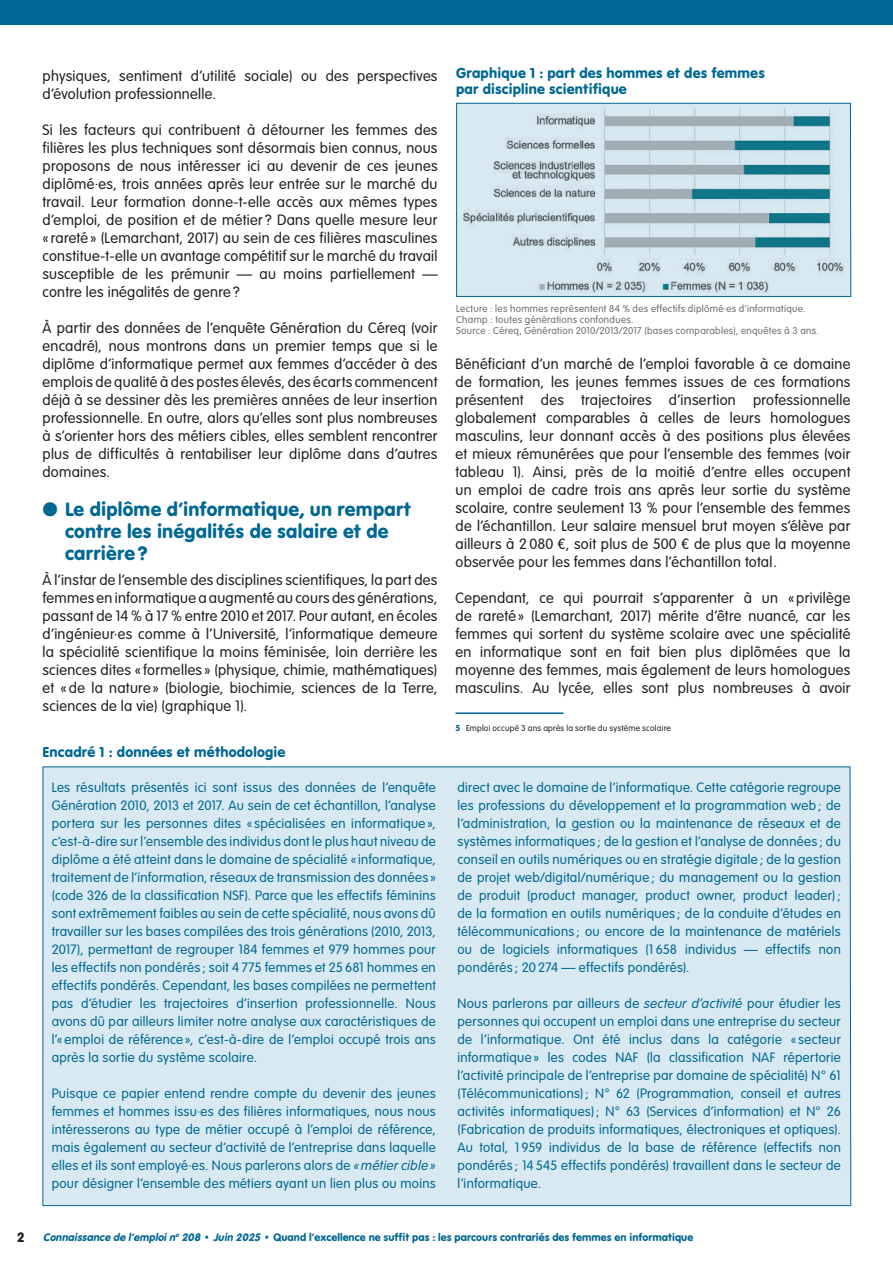
<style>
.page{position:relative;width:893px;height:1263px;background:#fff}
.page>*{position:absolute;margin:0;border:0;box-sizing:border-box;transform-origin:0 0}
.t1{font:20.25px/21.9px "VAG Rundschrift D Regular";letter-spacing:.005em;color:#006893}
.t2{font:15.75px/18px "VAG Rundschrift D Light";letter-spacing:.02em;color:#231f20;text-align:justify}
.t3{font:15px/16.5px "VAG Rundschrift D Regular";letter-spacing:.01em;color:#006893}
.t4{font:14.25px/18px "VAG Rundschrift D Light";letter-spacing:.02em;color:#006893;text-align:justify}
.t5{font:14.25px "VAG Rundschrift D Regular";color:#231f20}
.t6{font:11.25px "VAG Rundschrift D Regular";color:#006893}
.t7{font:10.5px/11.4px "VAG Rundschrift D Light";letter-spacing:.03em;color:#6c6d70}
.t8{font:9px "VAG Rundschrift D Light";letter-spacing:.025em;color:#231f20}
.s1{font-style:italic}
.s2{font-family:"VAG Rundschrift D Regular";color:#006893}
</style>
<div class="page">
<hr style="left:455px;top:712px;width:108px;height:2px;background:#006893">
<div style="left:0;top:0;width:893px;height:24px;background:#006893"></div>
<div style="left:42px;top:766px;width:809px;height:440px;background:#d8e9f1"></div>
<div style="left:457px;top:103px;width:394px;height:193px;background:#d8e9f1"></div>
<img style="left:463px;top:108px;width:381px;height:185px">
<div style="left:456px;top:103px;width:395px;height:194px;border:1px solid #006893"></div>
<p class="t2" style="left:43px;top:65px;width:396px">physiques, sentiment d’utilité sociale) ou des perspectives d’évolution professionnelle.</p>
<p class="t2" style="left:43px;top:119px;width:396px">Si les facteurs qui contribuent à détourner les femmes des filières les plus techniques sont désormais bien connus, nous proposons de nous intéresser ici au devenir de ces jeunes diplômé·es, trois années après leur entrée sur le marché du travail. Leur formation donne-t-elle accès aux mêmes types d’emploi, de position et de métier ? Dans quelle mesure leur «rareté » (Lemarchant, 2017) au sein de ces filières masculines constitue-t-elle un avantage compétitif sur le marché du travail susceptible de les prémunir — au moins partiellement — contre les inégalités de genre ?</p>
<p class="t2" style="left:43px;top:317px;width:396px">À partir des données de l’enquête Génération du Céreq (voir encadré), nous montrons dans un premier temps que si le diplôme d’informatique permet aux femmes d’accéder à des emplois de qualité à des postes élevés, des écarts commencent déjà à se dessiner dès les premières années de leur insertion professionnelle. En outre, alors qu’elles sont plus nombreuses à s’orienter hors des métiers cibles, elles semblent rencontrer plus de difficultés à rentabiliser leur diplôme dans d’autres domaines.</p>
<h1 class="t1" style="left:65px;top:495px;width:348px;text-indent:-23px">● Le diplôme d’informatique, un rempart contre les inégalités de salaire et de carrière ?</h1>
<p class="t2" style="left:43px;top:569px;width:396px">À l’instar de l’ensemble des disciplines scientifiques, la part des femmes en informatique a augmenté au cours des générations, passant de 14 % à 17 % entre 2010 et 2017. Pour autant, en écoles d’ingénieur·es comme à l’Université, l’informatique demeure la spécialité scientifique la moins féminisée, loin derrière les sciences dites «formelles » (physique, chimie, mathématiques) et « de la nature » (biologie, biochimie, sciences de la Terre, sciences de la vie) (graphique 1).</p>
<p class="t3" style="left:43px;top:742px;width:244px">Encadré 1 : données et méthodologie</p>
<p class="t4" style="left:52px;top:777px;width:386px">Les résultats présentés ici sont issus des données de l’enquête Génération 2010, 2013 et 2017. Au sein de cet échantillon, l’analyse portera sur les personnes dites « spécialisées en informatique », c’est-à-dire sur l’ensemble des individus dont le plus haut niveau de diplôme a été atteint dans le domaine de spécialité «informatique, traitement de l’information, réseaux de transmission des données » (code 326 de la classification NSF). Parce que les effectifs féminins sont extrêmement faibles au sein de cette spécialité, nous avons dû travailler sur les bases compilées des trois générations (2010, 2013, 2017), permettant de regrouper 184 femmes et 979 hommes pour les effectifs non pondérés ; soit 4 775 femmes et 25 681 hommes en effectifs pondérés. Cependant, les bases compilées ne permettent pas d’étudier les trajectoires d’insertion professionnelle. Nous avons dû par ailleurs limiter notre analyse aux caractéristiques de l’« emploi de référence », c’est-à-dire de l’emploi occupé trois ans après la sortie du système scolaire.</p>
<p class="t4" style="left:52px;top:1083px;width:386px">Puisque ce papier entend rendre compte du devenir des jeunes femmes et hommes issu·es des filières informatiques, nous nous intéresserons au type de métier occupé à l’emploi de référence, mais également au secteur d’activité de l’entreprise dans laquelle elles et ils sont employé·es. Nous parlerons alors de <span class="s1">«métier cible » </span>pour désigner l’ensemble des métiers ayant un lien plus ou moins</p>
<p class="t3" style="left:456px;top:63px;width:310px">Graphique 1 : part des hommes et des femmes par discipline scientifique</p>
<p class="t7" style="left:456px;top:302px;width:364px">Lecture : les hommes représentent 84 % des effectifs diplômé·es d’informatique.<br>Champ : toutes générations confondues.<br>Source : Céreq, Génération 2010/2013/2017 (bases comparables), enquêtes à 3 ans.</p>
<p class="t2" style="left:455px;top:353px;width:396px">Bénéficiant d’un marché de l’emploi favorable à ce domaine de formation, les jeunes femmes issues de ces formations présentent des trajectoires d’insertion professionnelle globalement comparables à celles de leurs homologues masculins, leur donnant accès à des positions plus élevées et mieux rémunérées que pour l’ensemble des femmes (voir tableau 1). Ainsi, près de la moitié d’entre elles occupent un emploi de cadre trois ans après leur sortie du système scolaire, contre seulement 13 % pour l’ensemble des femmes de l’échantillon. Leur salaire mensuel brut moyen s’élève par ailleurs à 2 080 €, soit plus de 500 € de plus que la moyenne observée pour les femmes dans l’échantillon total.</p>
<p class="t2" style="left:455px;top:587px;width:396px">Cependant, ce qui pourrait s’apparenter à un « privilège de rareté » (Lemarchant, 2017) mérite d’être nuancé, car les femmes qui sortent du système scolaire avec une spécialité en informatique sont en fait bien plus diplômées que la moyenne des femmes, mais également de leurs homologues masculins. Au lycée, elles sont plus nombreuses à avoir</p>
<p class="t8" style="left:455px;top:722px;width:217px"><span class="s2">5</span> Emploi occupé 3 ans après la sortie du système scolaire</p>
<p class="t4" style="left:457px;top:777px;width:385px">direct avec le domaine de l’informatique. Cette catégorie regroupe les professions du développement et la programmation web ; de l’administration, la gestion ou la maintenance de réseaux et de systèmes informatiques ; de la gestion et l’analyse de données ; du conseil en outils numériques ou en stratégie digitale ; de la gestion de projet web/digital/numérique ; du management ou la gestion de produit (product manager, product owner, product leader) ; de la formation en outils numériques ; de la conduite d’études en télécommunications ; ou encore de la maintenance de matériels ou de logiciels informatiques (1 658 individus — effectifs non pondérés ; 20 274 — effectifs pondérés).</p>
<p class="t4" style="left:457px;top:993px;width:385px">Nous parlerons par ailleurs de <span class="s1">secteur d’activité</span> pour étudier les personnes qui occupent un emploi dans une entreprise du secteur de l’informatique. Ont été inclus dans la catégorie « secteur informatique » les codes NAF (la classification NAF répertorie l’activité principale de l’entreprise par domaine de spécialité) N° 61 (Télécommunications) ; N° 62 (Programmation, conseil et autres activités informatiques) ; N° 63 (Services d’information) et N° 26 (Fabrication de produits informatiques, électroniques et optiques).<br>Au total, 1 959 individus de la base de référence (effectifs non pondérés ; 14 545 effectifs pondérés) travaillent dans le secteur de l’informatique.</p>
<p class="t5" style="left:17px;top:1225px;width:9px">2</p>
<p class="t6" style="left:43px;top:1227px;width:652px"><span class="s1">Connaissance de l’emploin</span><sup>o</sup> <span class="s1">208</span> • <span class="s1">Juin 2025</span> • Quand l’excellence ne suffit pas : les parcours contrariés des femmes en informatique</p>
</div>
